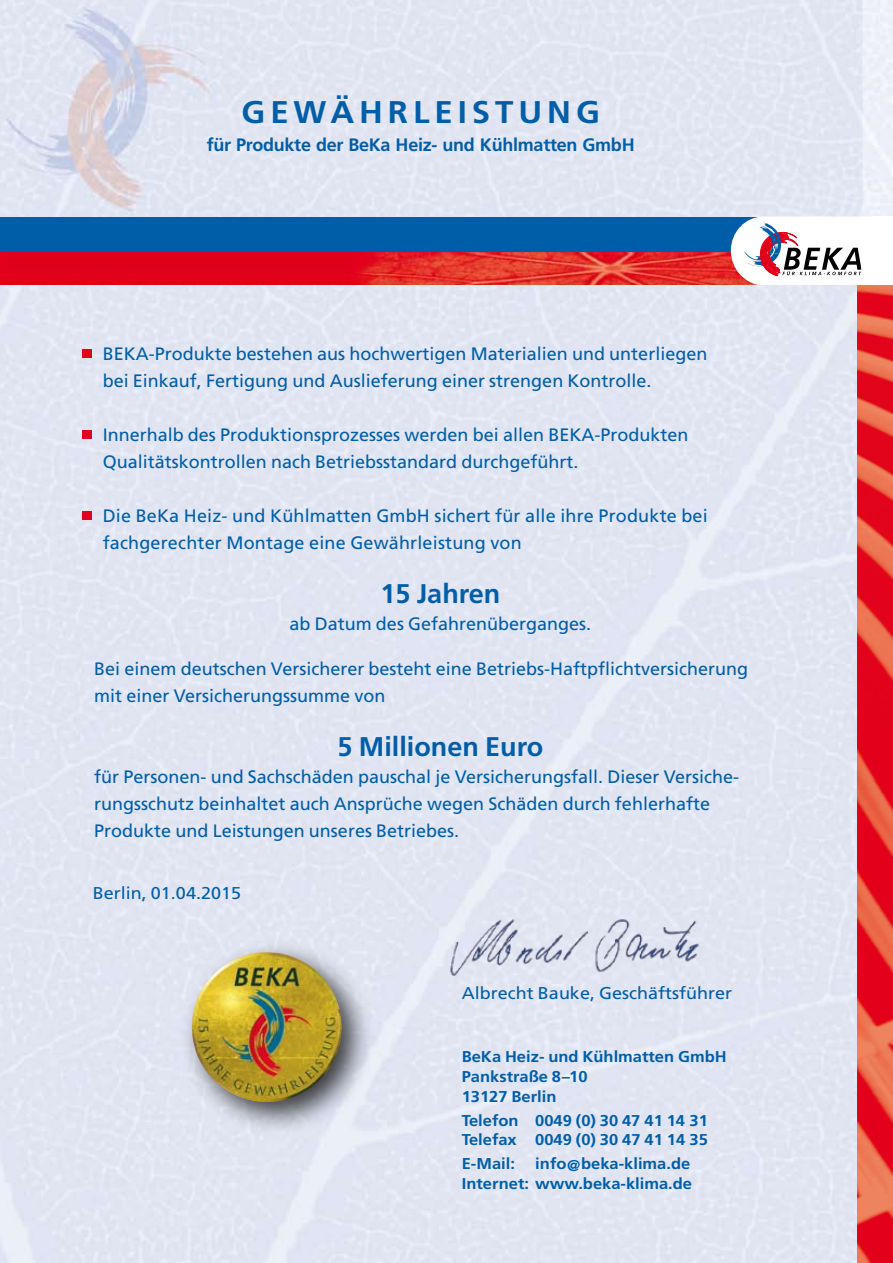
<style>
.page{position:relative;width:893px;height:1263px;background:#e1e5f1}
.page>*{position:absolute;margin:0;border:0;box-sizing:border-box;transform-origin:0 0}
.t1{font:700 31.35px "Frutiger LT Std";letter-spacing:.15em;color:#005ea8;scale:1.05 1}
.t2{font:700 27px "Frutiger LT Std";color:#005ea8}
.t3{font:18px/27px "Frutiger LT Std";color:#005ea8}
.t4{font:700 18px "Frutiger LT Std";letter-spacing:-.015em;color:#005ea8}
.t5{font:17.1px "Frutiger LT Std";color:#005ea8;scale:1.05 1}
.t6{font:700 15.6px/19.8px "Frutiger LT Std";color:#005ea8;scale:1.05 1}
</style>
<div class="page">
<div style="left:0;top:251px;width:186px;height:34px;background:#e2001a"></div>
<div style="left:177px;top:937px;width:289px;height:266px;background:#000;opacity:.75"></div>
<img style="left:192px;top:952px;width:71px;height:98px">
<div style="left:82px;top:349px;width:9px;height:9px;background:#e2001a"></div>
<div style="left:82px;top:430px;width:9px;height:9px;background:#e2001a"></div>
<div style="left:82px;top:511px;width:9px;height:9px;background:#e2001a"></div>
<img style="left:9px;top:251px;width:722px;height:34px">
<img style="left:857px;top:285px;width:36px;height:978px">
<img style="left:448px;top:914px;width:257px;height:65px">
<div style="left:0;top:217px;width:760px;height:34px;background:#005ea8"></div>
<svg style="left:731px;top:216px;width:141px;height:69px"></svg>
<div style="left:872px;top:216px;width:21px;height:69px;background:#fff"></div>
<h1 class="t1" style="left:242px;top:94px;width:339px">Gewäh rlei st ung</h1>
<p class="t4" style="left:207px;top:134px;width:429px">für Produkte der BeKa Heiz- und Kühlmatten GmbH</p>
<p class="t3" style="left:103px;top:340px;width:606px">BEKA-Produkte bestehen aus hochwertigen Materialien und unterliegen bei Einkauf, Fertigung und Auslieferung einer strengen Kontrolle.</p>
<p class="t3" style="left:103px;top:421px;width:587px">Innerhalb des Produktionsprozesses werden bei allen BEKA-Produkten<br>Qualitätskontrollen nach Betriebsstandard durchgeführt.</p>
<p class="t3" style="left:103px;top:502px;width:607px">Die BeKa Heiz- und Kühlmatten GmbH sichert für alle ihre Produkte bei fachgerechter Montage eine Gewährleistung von</p>
<h2 class="t2" style="left:380px;top:578px;width:121px">15 Jahren</h2>
<p class="t3" style="left:289px;top:610px;width:303px">ab Datum des Gefahrenüberganges.</p>
<p class="t3" style="left:94px;top:655px;width:655px">Bei einem deutschen Versicherer besteht eine Betriebs-Haftpflichtversicherung mit einer Versicherungssumme von</p>
<h2 class="t2" style="left:337px;top:731px;width:207px">5 Millionen Euro</h2>
<p class="t3" style="left:94px;top:763px;width:646px">für Personen- und Sachschäden pauschal je Versicherungsfall. Dieser Versiche&shy;rungsschutz beinhaltet auch Ansprüche wegen Schäden durch fehlerhafte<br>Produkte und Leistungen unseres Betriebes.</p>
<p class="t5" style="left:93px;top:883px;width:143px">Berlin, 01.04.2015</p>
<p class="t5" style="left:462px;top:983px;width:259px">Albrecht Bauke, Geschäftsführer</p>
<p class="t6" style="left:462px;top:1047px;width:254px">BeKa Heiz- und Kühlmatten GmbH<br>Pankstraße 8–10<br>13127 Berlin</p>
<p class="t6" style="left:462px;top:1110px;width:236px">Telefon 0049 (0) 30 47 41 14 31<br>Telefax 0049 (0) 30 47 41 14 35</p>
<p class="t6" style="left:462px;top:1154px;width:52px">E-Mail:</p>
<p class="t6" style="left:462px;top:1154px;width:221px;text-align:right">info@beka-klima.de<br>Internet: www.beka-klima.de</p>
</div>
